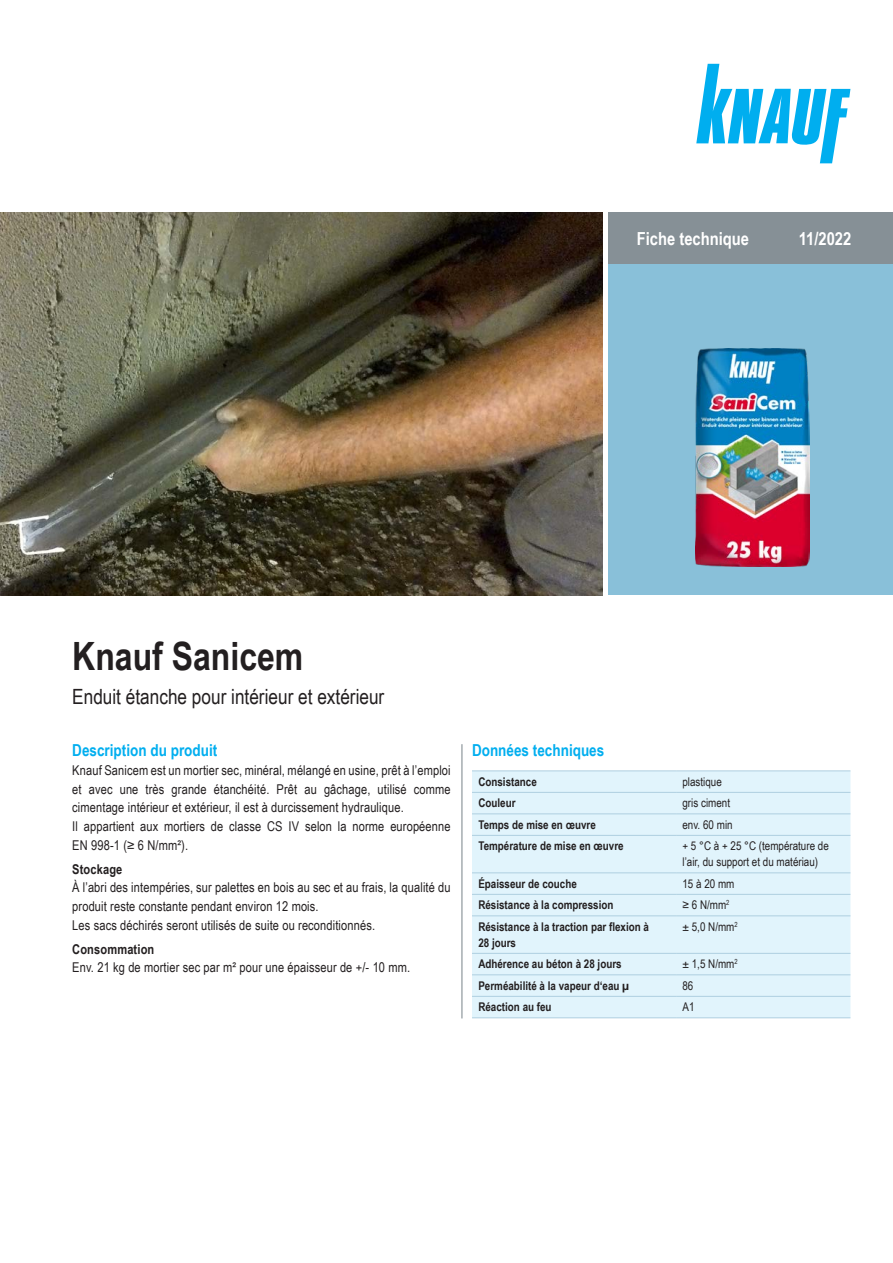
<style>
.page{position:relative;width:893px;height:1263px;background:#fff}
.page>*{position:absolute;margin:0;border:0;box-sizing:border-box;transform-origin:0 0}
.t1{font:700 39px "Arial Narrow";color:#231f20}
.t2{font:21px "Arial Narrow";color:#231f20}
.t3{font:700 18px "Arial Narrow";color:#fff}
._2-Titres_textes{font:700 16.5px "Arial Narrow";color:#00aeef}
._3-Texte_cour{font:13.5px/18.8px "Arial Narrow";letter-spacing:.01em;color:#231f20}
._3-Titre_texte_cour{font:700 13.5px "Arial Narrow";letter-spacing:.01em;color:#231f20}
._4-Texte_tableau{font:700 12px/16px "Arial Narrow";color:#231f20}
._4-Texte_tableau-2{font:12px/16px "Arial Narrow";color:#231f20}
</style>
<div class="page">
<img style="left:0;top:213px;width:603px;height:382px">
<div style="left:608px;top:213px;width:285px;height:382px;background:#89c0d9"></div>
<div style="left:608px;top:213px;width:285px;height:51px;background:#869096"></div>
<div style="left:472px;top:771px;width:378px;height:246px;background:#e1f4fc"></div>
<hr style="left:472px;top:770px;width:204px;height:1px;background:#aecfe0">
<hr style="left:676px;top:770px;width:174px;height:1px;background:#aecfe0">
<hr style="left:472px;top:792px;width:204px;height:1px;background:#aecfe0">
<hr style="left:676px;top:792px;width:174px;height:1px;background:#aecfe0">
<hr style="left:472px;top:813px;width:204px;height:1px;background:#aecfe0">
<hr style="left:676px;top:813px;width:174px;height:1px;background:#aecfe0">
<hr style="left:472px;top:835px;width:204px;height:1px;background:#aecfe0">
<hr style="left:676px;top:835px;width:174px;height:1px;background:#aecfe0">
<hr style="left:472px;top:872px;width:204px;height:1px;background:#aecfe0">
<hr style="left:676px;top:872px;width:174px;height:1px;background:#aecfe0">
<hr style="left:472px;top:894px;width:204px;height:1px;background:#aecfe0">
<hr style="left:676px;top:894px;width:174px;height:1px;background:#aecfe0">
<hr style="left:472px;top:915px;width:204px;height:1px;background:#aecfe0">
<hr style="left:676px;top:915px;width:174px;height:1px;background:#aecfe0">
<hr style="left:472px;top:953px;width:204px;height:1px;background:#aecfe0">
<hr style="left:676px;top:953px;width:174px;height:1px;background:#aecfe0">
<hr style="left:472px;top:974px;width:204px;height:1px;background:#aecfe0">
<hr style="left:676px;top:974px;width:174px;height:1px;background:#aecfe0">
<hr style="left:472px;top:996px;width:204px;height:1px;background:#aecfe0">
<hr style="left:676px;top:996px;width:174px;height:1px;background:#aecfe0">
<hr style="left:472px;top:1017px;width:204px;height:1px;background:#aecfe0">
<hr style="left:676px;top:1017px;width:174px;height:1px;background:#aecfe0">
<hr style="left:461px;top:744px;width:1px;height:274px;background:#869096">
<svg style="left:696px;top:64px;width:154px;height:99px"></svg>
<img style="left:695px;top:349px;width:114px;height:217px">
<p class="t3" style="left:637px;top:225px;width:114px">Fiche technique</p>
<p class="t3" style="left:799px;top:225px;width:54px">11/2022</p>
<p class="t1" style="left:72px;top:627px;width:233px">Knauf Sanicem</p>
<p class="t2" style="left:72px;top:681px;width:314px">Enduit étanche pour intérieur et extérieur</p>
<p class="_2-Titres_textes" style="left:72px;top:738px;width:147px">Description du produit</p>
<p class="_3-Texte_cour" style="left:72px;top:760px;width:380px;text-align:justify">Knauf Sanicem est un mortier sec, minéral, mélangé en usine, prêt à l’emploi et avec une très grande étanchéité. Prêt au gâchage, utilisé comme cimentage intérieur et extérieur, il est à durcissement hydraulique.</p>
<p class="_3-Texte_cour" style="left:72px;top:816px;width:380px">Il appartient aux mortiers de classe CS IV selon la norme européenne<br>EN 998-1 (≥ 6 N/mm²).</p>
<p class="_3-Titre_texte_cour" style="left:72px;top:859px;width:52px">Stockage</p>
<p class="_3-Texte_cour" style="left:72px;top:878px;width:380px">À l’abri des intempéries, sur palettes en bois au sec et au frais, la qualité du produit reste constante pendant environ 12 mois.</p>
<p class="_3-Texte_cour" style="left:72px;top:915px;width:304px">Les sacs déchirés seront utilisés de suite ou reconditionnés.</p>
<p class="_3-Titre_texte_cour" style="left:72px;top:939px;width:84px">Consommation</p>
<p class="_3-Texte_cour" style="left:72px;top:958px;width:339px">Env. 21 kg de mortier sec par m² pour une épaisseur de +/- 10 mm.</p>
<p class="_2-Titres_textes" style="left:472px;top:738px;width:134px">Données techniques</p>
<p class="_4-Texte_tableau" style="left:478px;top:773px;width:60px">Consistance</p>
<p class="_4-Texte_tableau-2" style="left:682px;top:773px;width:41px">plastique</p>
<p class="_4-Texte_tableau" style="left:478px;top:795px;width:39px">Couleur</p>
<p class="_4-Texte_tableau-2" style="left:682px;top:795px;width:49px">gris ciment</p>
<p class="_4-Texte_tableau" style="left:478px;top:816px;width:119px">Temps de mise en œuvre</p>
<p class="_4-Texte_tableau-2" style="left:682px;top:816px;width:52px">env. 60 min</p>
<p class="_4-Texte_tableau" style="left:478px;top:838px;width:147px">Température de mise en œuvre</p>
<p class="_4-Texte_tableau-2" style="left:682px;top:838px;width:148px">+ 5 °C à + 25 °C (température de l’air, du support et du matériau)</p>
<p class="_4-Texte_tableau" style="left:478px;top:875px;width:100px">Épaisseur de couche</p>
<p class="_4-Texte_tableau-2" style="left:682px;top:875px;width:53px">15 à 20 mm</p>
<p class="_4-Texte_tableau" style="left:478px;top:897px;width:137px">Résistance à la compression</p>
<p class="_4-Texte_tableau-2" style="left:682px;top:897px;width:48px">≥ 6 N/mm<sup>2</sup></p>
<p class="_4-Texte_tableau" style="left:478px;top:918px;width:172px">Résistance à la traction par flexion à<br>28 jours</p>
<p class="_4-Texte_tableau-2" style="left:682px;top:918px;width:57px">± 5,0 N/mm<sup>2</sup></p>
<p class="_4-Texte_tableau" style="left:478px;top:956px;width:145px">Adhérence au béton à 28 jours</p>
<p class="_4-Texte_tableau-2" style="left:682px;top:956px;width:57px">± 1,5 N/mm<sup>2</sup></p>
<p class="_4-Texte_tableau" style="left:478px;top:977px;width:152px">Perméabilité à la vapeur d‘eau µ</p>
<p class="_4-Texte_tableau-2" style="left:682px;top:977px;width:12px">86</p>
<p class="_4-Texte_tableau" style="left:478px;top:998px;width:75px">Réaction au feu</p>
<p class="_4-Texte_tableau-2" style="left:682px;top:999px;width:14px">A1</p>
</div>
